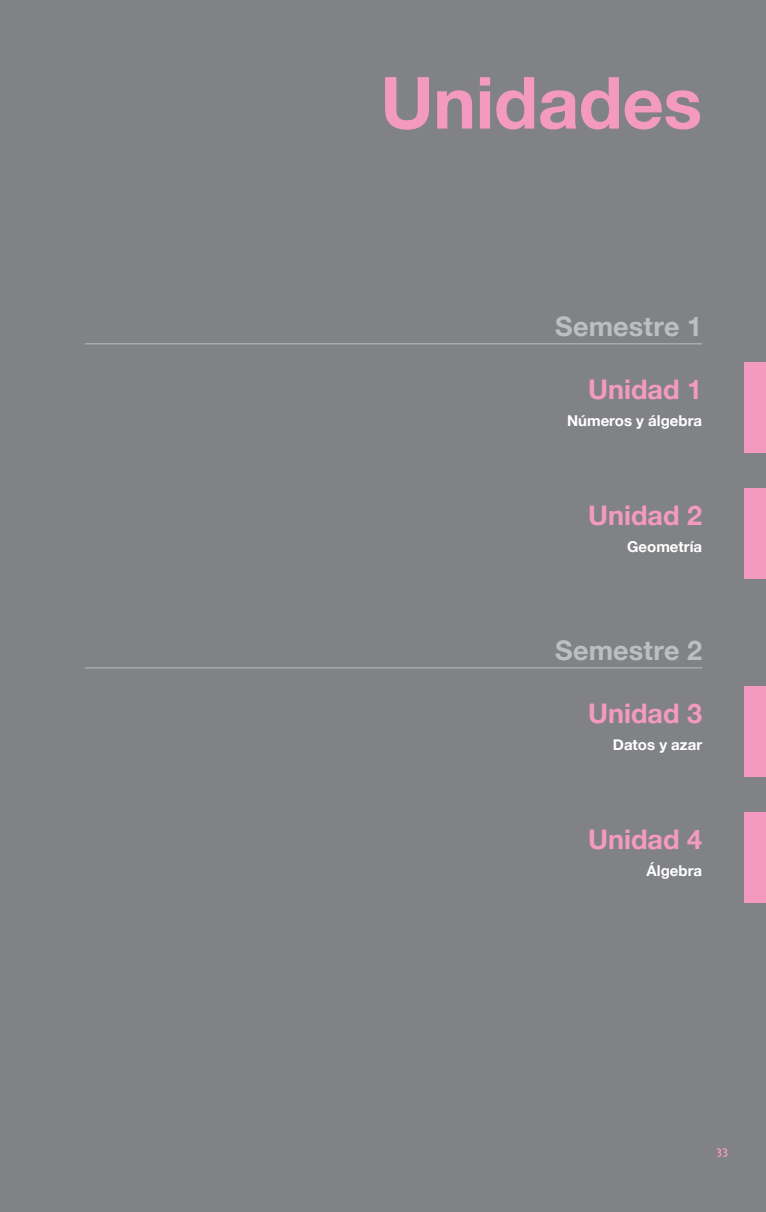
<style>
.page{position:relative;width:766px;height:1212px;background:#fff}
.page>*{position:absolute;margin:0;border:0;box-sizing:border-box;transform-origin:0 0}
.t1{font:700 72px "Helvetica Neue";letter-spacing:-.005em;color:#f49ac1}
.t2{font:700 27px "Helvetica Neue";color:#f49ac1}
.t3{font:700 27px "Helvetica Neue";letter-spacing:.005em;color:#bcbec0}
.t4{font:700 15px "Helvetica Neue";color:#fff}
.t5{font:700 12px "Digna SC";color:#f49ac1}
</style>
<div class="page">
<div style="left:0;top:0;width:765px;height:1212px;background:#808285"></div>
<div style="left:744px;top:363px;width:21px;height:90px;background:#f49ac1"></div>
<div style="left:744px;top:687px;width:21px;height:90px;background:#f49ac1"></div>
<hr style="left:85px;top:344px;width:617px;height:1px;background:#bcbec0">
<hr style="left:85px;top:668px;width:617px;height:1px;background:#bcbec0">
<div style="left:744px;top:489px;width:21px;height:90px;background:#f49ac1"></div>
<div style="left:744px;top:812px;width:21px;height:90px;background:#f49ac1"></div>
<h1 class="t1" style="left:380px;top:58px;width:323px">Unidades</h1>
<h2 class="t3" style="left:555px;top:309px;width:148px">Semestre 1</h2>
<h2 class="t2" style="left:588px;top:372px;width:115px">Unidad 1</h2>
<p class="t4" style="left:567px;top:411px;width:136px">Números y álgebra</p>
<h2 class="t2" style="left:588px;top:498px;width:115px">Unidad 2</h2>
<p class="t4" style="left:627px;top:537px;width:76px">Geometría</p>
<h2 class="t3" style="left:555px;top:633px;width:148px">Semestre 2</h2>
<h2 class="t2" style="left:588px;top:696px;width:115px">Unidad 3</h2>
<p class="t4" style="left:612px;top:735px;width:91px">Datos y azar</p>
<h2 class="t2" style="left:588px;top:822px;width:115px">Unidad 4</h2>
<p class="t4" style="left:646px;top:861px;width:57px">Álgebra</p>
<p class="t5" style="left:716px;top:1143px;width:14px">33</p>
</div>
